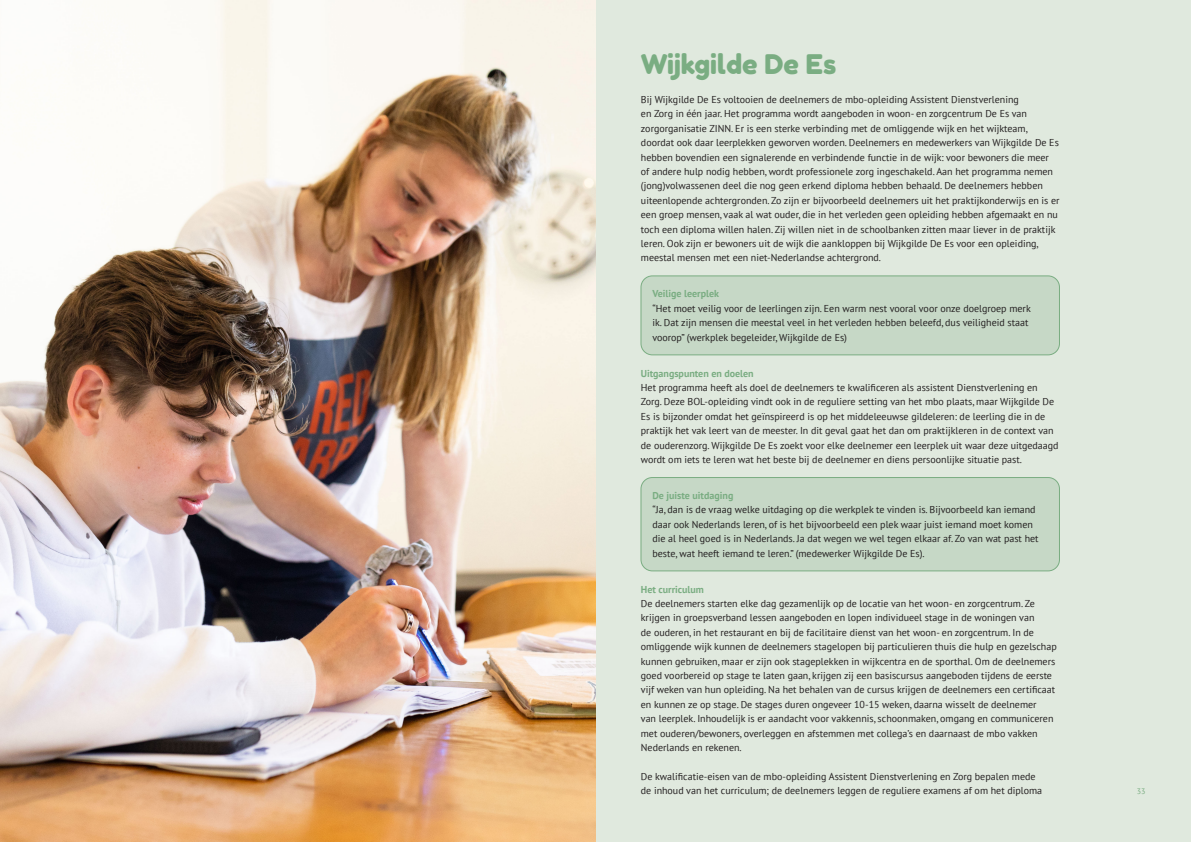
<style>
.page{position:relative;width:1191px;height:842px;background:#fff}
.page>*{position:absolute;margin:0;border:0;box-sizing:border-box;transform-origin:0 0}
.Alineastijl_2{font:27px "Fredoka One";color:#7aad82}
.Standaard_tekst{font:10px/14.4px "PT Sans";color:#231f20}
.Alineastijl_1{font:700 10px "PT Sans";color:#7aad82}
.t1{font:8px "PT Sans";color:#7aad82}
</style>
<div class="page">
<div style="left:595px;top:0;width:596px;height:842px;background:#e0e9de"></div>
<img style="left:0;top:0;width:595px;height:842px">
<div style="left:641px;top:276px;width:418px;height:79px;background:#c6d8c6;border-radius:11px"></div>
<div style="left:641px;top:276px;width:418px;height:79px;border:1px solid #7aad82;border-radius:11px"></div>
<div style="left:641px;top:477px;width:418px;height:94px;background:#c6d8c6;border-radius:11px"></div>
<div style="left:641px;top:477px;width:418px;height:94px;border:1px solid #7aad82;border-radius:11px"></div>
<p class="Alineastijl_2" style="left:641px;top:48px;width:197px">Wijkgilde De Es</p>
<p class="Standaard_tekst" style="left:641px;top:92px;width:420px">Bij Wijkgilde De Es voltooien de deelnemers de mbo-opleiding Assistent Dienstverlening<br>en Zorg in één jaar. Het programma wordt aangeboden in woon- en zorgcentrum De Es van zorgorganisatie ZINN. Er is een sterke verbinding met de omliggende wijk en het wijkteam, doordat ook daar leerplekken geworven worden. Deelnemers en medewerkers van Wijkgilde De Es hebben bovendien een signalerende en verbindende functie in de wijk: voor bewoners die meer of andere hulp nodig hebben, wordt professionele zorg ingeschakeld. Aan het programma nemen (jong)volwassenen deel die nog geen erkend diploma hebben behaald. De deelnemers hebben uiteenlopende achtergronden. Zo zijn er bijvoorbeeld deelnemers uit het praktijkonderwijs en is er een groep mensen, vaak al wat ouder, die in het verleden geen opleiding hebben afgemaakt en nu toch een diploma willen halen. Zij willen niet in de schoolbanken zitten maar liever in de praktijk leren. Ook zijn er bewoners uit de wijk die aankloppen bij Wijkgilde De Es voor een opleiding, meestal mensen met een niet-Nederlandse achtergrond.</p>
<p class="Alineastijl_1" style="left:652px;top:287px;width:68px">Veilige leerplek</p>
<p class="Standaard_tekst" style="left:652px;top:301px;width:380px">“Het moet veilig voor de leerlingen zijn. Een warm nest vooral voor onze doelgroep merk ik. Dat zijn mensen die meestal veel in het verleden hebben beleefd, dus veiligheid staat voorop” (werkplek begeleider, Wijkgilde de Es)</p>
<p class="Alineastijl_1" style="left:641px;top:366px;width:114px">Uitgangspunten en doelen</p>
<p class="Standaard_tekst" style="left:641px;top:380px;width:419px">Het programma heeft als doel de deelnemers te kwalificeren als assistent Dienstverlening en Zorg. Deze BOL-opleiding vindt ook in de reguliere setting van het mbo plaats, maar Wijkgilde De Es is bijzonder omdat het geïnspireerd is op het middeleeuwse gildeleren: de leerling die in de praktijk het vak leert van de meester. In dit geval gaat het dan om praktijkleren in de context van de ouderenzorg. Wijkgilde De Es zoekt voor elke deelnemer een leerplek uit waar deze uitgedaagd wordt om iets te leren wat het beste bij de deelnemer en diens persoonlijke situatie past.</p>
<p class="Alineastijl_1" style="left:652px;top:489px;width:82px">De juiste uitdaging</p>
<p class="Standaard_tekst" style="left:652px;top:502px;width:388px">“Ja, dan is de vraag welke uitdaging op die werkplek te vinden is. Bijvoorbeeld kan iemand daar ook Nederlands leren, of is het bijvoorbeeld een plek waar juist iemand moet komen die al heel goed is in Nederlands. Ja dat wegen we wel tegen elkaar af. Zo van wat past het beste, wat heeft iemand te leren.” (medewerker Wijkgilde De Es).</p>
<p class="Alineastijl_1" style="left:641px;top:582px;width:65px">Het curriculum</p>
<p class="Standaard_tekst" style="left:641px;top:596px;width:417px">De deelnemers starten elke dag gezamenlijk op de locatie van het woon- en zorgcentrum. Ze krijgen in groepsverband lessen aangeboden en lopen individueel stage in de woningen van<br>de ouderen, in het restaurant en bij de facilitaire dienst van het woon- en zorgcentrum. In de omliggende wijk kunnen de deelnemers stagelopen bij particulieren thuis die hulp en gezelschap kunnen gebruiken, maar er zijn ook stageplekken in wijkcentra en de sporthal. Om de deelnemers goed voorbereid op stage te laten gaan, krijgen zij een basiscursus aangeboden tijdens de eerste vijf weken van hun opleiding. Na het behalen van de cursus krijgen de deelnemers een certificaat en kunnen ze op stage. De stages duren ongeveer 10-15 weken, daarna wisselt de deelnemer<br>van leerplek. Inhoudelijk is er aandacht voor vakkennis, schoonmaken, omgang en communiceren met ouderen/bewoners, overleggen en afstemmen met collega’s en daarnaast de mbo vakken Nederlands en rekenen.</p>
<p class="Standaard_tekst" style="left:641px;top:769px;width:403px">De kwalificatie-eisen van de mbo-opleiding Assistent Dienstverlening en Zorg bepalen mede de inhoud van het curriculum; de deelnemers leggen de reguliere examens af om het diploma</p>
<p class="t1" style="left:1136px;top:786px;width:10px">33</p>
</div>
